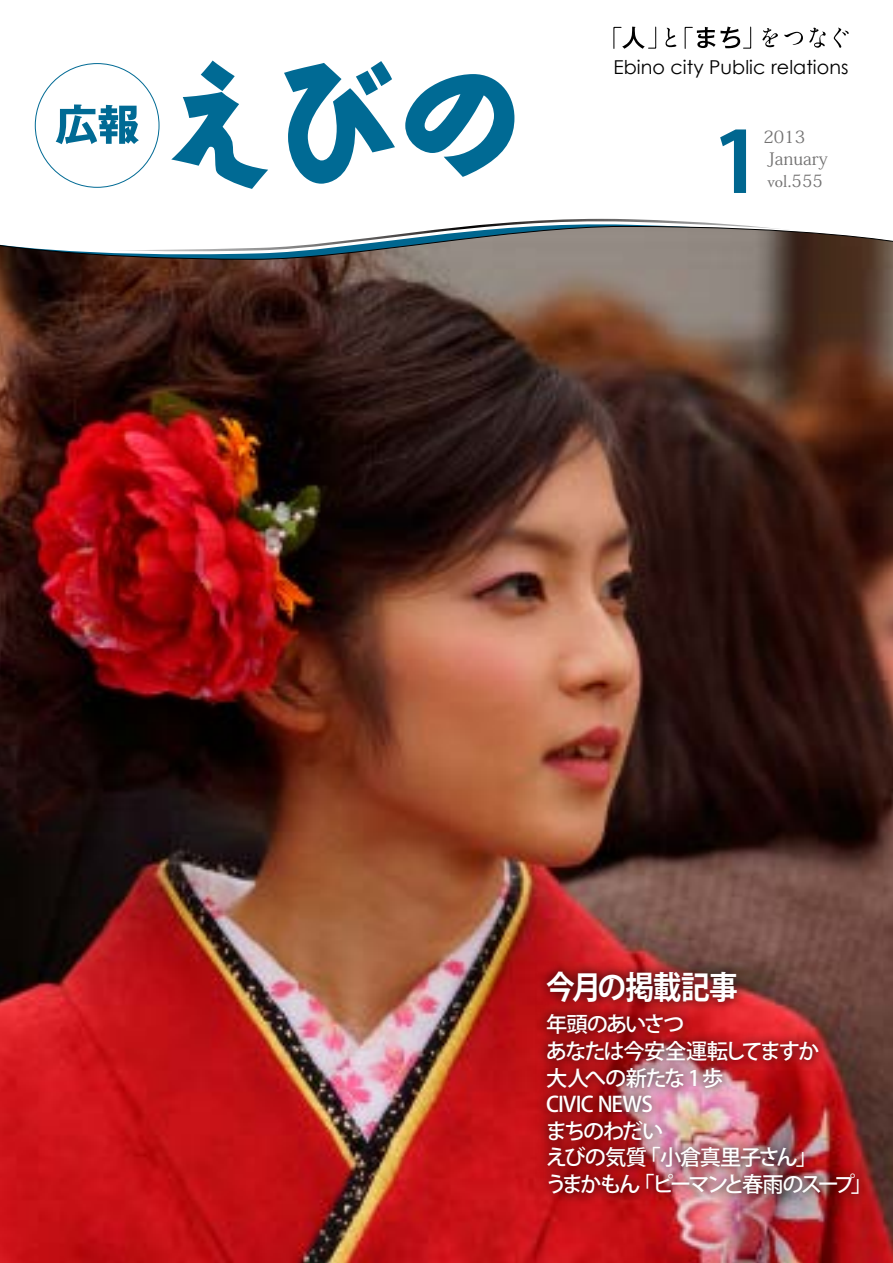
<style>
.page{position:relative;width:893px;height:1263px;background:#fff}
.page>*{position:absolute;margin:0;border:0;box-sizing:border-box;transform-origin:0 0}
.t1{font:700 84px "Koz Go Pro";color:#00668f}
.t2{font:700 31.95px "Koz Go Pro";letter-spacing:-.035em;color:#fff;scale:.9 1}
.t3{font:500 21.3px "Koz Go Pro";letter-spacing:-.085em;color:#fff}
.t4{font:500 21.3px "Koz Go Pro";letter-spacing:-.14em;color:#fff}
.t5{font:500 21.3px "Koz Go Pro";letter-spacing:-.06em;color:#fff}
.t6{font:500 21.3px "Koz Go Pro";letter-spacing:-.03em;color:#fff}
.t7{font:19.2px "Century Gothic";letter-spacing:.005em;color:#000}
.t8{font:16.95px "Koz Min Pro";color:#727171}
.t9{font:16.95px "Adobe Garamond Pro";color:#727171}
.s1{font-family:"Koz Min Pro"}
</style>
<div class="page">
<svg style="left:471px;top:219px;width:278px;height:7px"></svg>
<svg style="left:613px;top:27px;width:236px;height:22px"></svg>
<svg style="left:56px;top:61px;width:458px;height:128px"></svg>
<img style="left:0;top:226px;width:893px;height:1037px">
<img style="left:535px;top:960px;width:335px;height:245px">
<p class="t7" style="left:613px;top:53px;width:237px">Ebino city Public relations</p>
<h1 class="t1" style="left:713px;top:108px;width:50px">1</h1>
<p class="t8" style="left:763px;top:125px;width:43px">2013</p>
<p class="t9" style="left:768px;top:171px;width:57px">vol.<span class="s1">555</span></p>
<p class="t8" style="left:768px;top:147px;width:62px">January</p>
<h2 class="t2" style="left:546px;top:966px;width:214px">今月の掲載記事</h2>
<p class="t3" style="left:546px;top:1011px;width:140px">年頭のあいさつ</p>
<p class="t3" style="left:546px;top:1037px;width:275px">あなたは今安全運転してますか</p>
<p class="t5" style="left:546px;top:1064px;width:179px">大人への新たな 1 歩</p>
<p class="t6" style="left:546px;top:1091px;width:108px">CIVIC NEWS</p>
<p class="t3" style="left:546px;top:1117px;width:119px">まちのわだい</p>
<p class="t3" style="left:639px;top:1144px;width:179px">「小倉真里子さん「</p>
<p class="t3" style="left:546px;top:1144px;width:103px">えびの気質</p>
<p class="t4" style="left:633px;top:1170px;width:224px">「ピーマンと春雨のスープ</p>
<p class="t3" style="left:545px;top:1170px;width:97px">うまかもん</p>
<p class="t3" style="left:851px;top:1170px;width:23px">「</p>
</div>
